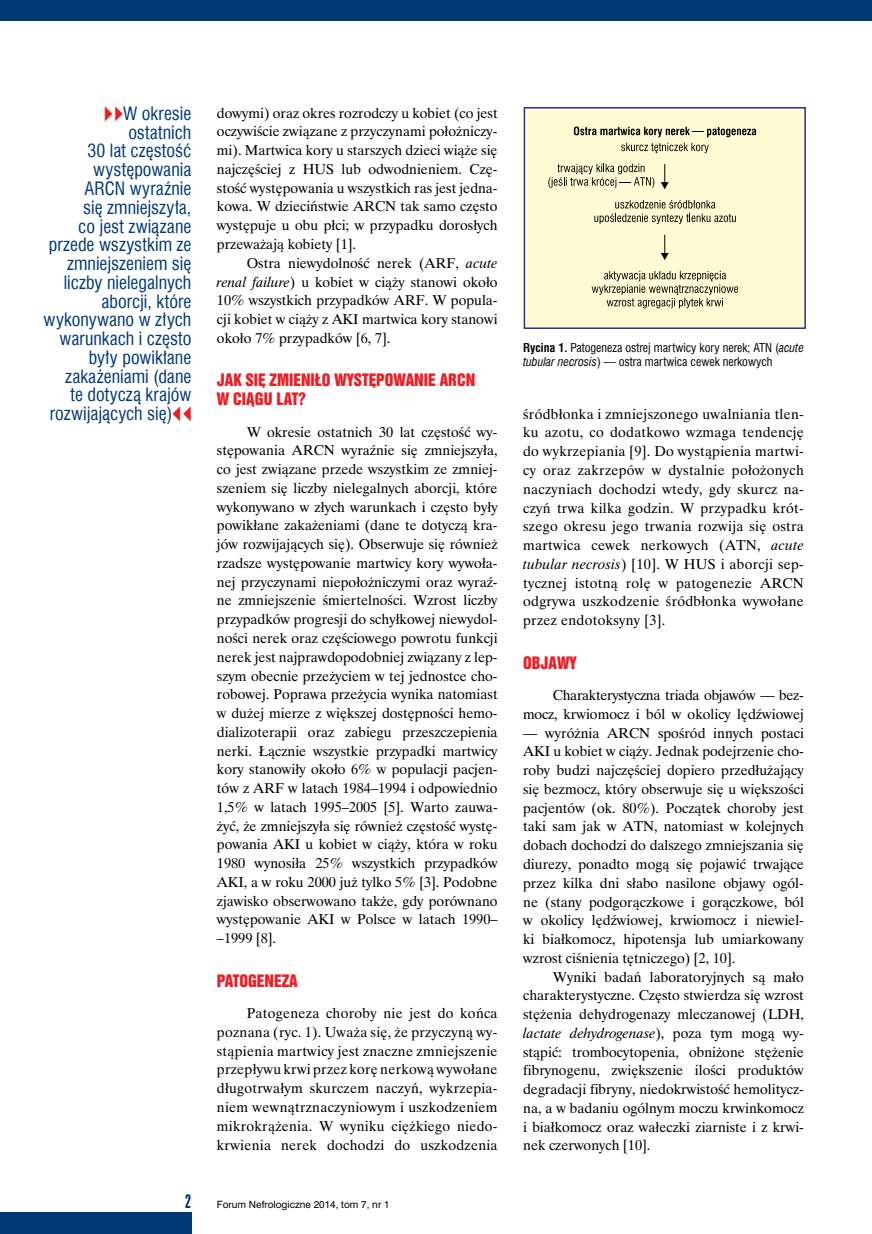
<style>
.page{position:relative;width:872px;height:1234px;background:#fff}
.page>*{position:absolute;margin:0;border:0;box-sizing:border-box;transform-origin:0 0}
.t1{font:18px/18.8px "Swis 721 Cn EU";color:#003976;text-align:right}
.t2{font:18px "Swis 924 EU";color:#003976}
.t3{font:15.75px/18.8px "Swis 921 EU";color:#ed1d24}
.t4{font:14.25px/18.8px "Time Ibis EE";color:#000;text-align:justify}
.t5{font:14.25px/18.8px "Time Ibis EE";letter-spacing:-.02em;color:#000;text-align:right}
.t6{font:12px/14.7px "Swis 721 Cn EU";color:#000}
.t7{font:9.3px "Swis 721 PL";color:#000}
.s1{font-family:"Newspaper Pi PL";color:#ed1d24}
.s2{font-style:italic}
.s3{font-weight:700}
</style>
<div class="page">
<div style="left:0;top:0;width:872px;height:21px;background:#003976"></div>
<div style="left:0;top:1212px;width:191px;height:21px;background:#003976"></div>
<div style="left:524px;top:108px;width:281px;height:220px;background:#fffcd5"></div>
<div style="left:523px;top:107px;width:283px;height:222px;border:2px solid #2e3092"></div>
<svg style="left:661px;top:164px;width:7px;height:25px"></svg>
<svg style="left:574px;top:126px;width:182px;height:11px"></svg>
<svg style="left:621px;top:143px;width:88px;height:10px"></svg>
<svg style="left:548px;top:164px;width:106px;height:24px"></svg>
<svg style="left:594px;top:200px;width:142px;height:24px"></svg>
<svg style="left:591px;top:271px;width:147px;height:37px"></svg>
<svg style="left:661px;top:235px;width:7px;height:25px"></svg>
<p class="t1" style="left:44px;top:104px;width:149px"><span class="s1">VV</span>W okresie ostatnich<br>30 lat częstość występowania<br>ARCN wyraźnie<br>się zmniejszyła,<br>co jest związane przede wszystkim ze zmniejszeniem się liczby nielegalnych aborcji, które wykonywano w złych warunkach i często były powikłane zakażeniami (dane<br>te dotyczą krajów rozwijających się)<span class="s1">CC</span></p>
<p class="t4" style="left:217px;top:103px;width:282px">dowymi) oraz okres rozrodczy u kobiet (co jest oczywiście związane z przyczynami położniczy&shy;mi). Martwica kory u starszych dzieci wiąże się najczęściej z HUS lub odwodnieniem. Czę&shy;stość występowania u wszystkich ras jest jedna&shy;kowa. W dzieciństwie ARCN tak samo często występuje u obu płci; w przypadku dorosłych przeważają kobiety [1].</p>
<p class="t4" style="left:217px;top:253px;width:282px;text-indent:30px">Ostra niewydolność nerek (ARF, <span class="s2">acute renal failure</span>) u kobiet w ciąży stanowi około 10% wszystkich przypadków ARF. W popula&shy;cji kobiet w ciąży z AKI martwica kory stanowi około 7% przypadków [6, 7].</p>
<p class="t3" style="left:217px;top:370px;width:260px">JAK SIĘ ZMIENIŁO WYSTĘPOWANIE ARCN<br>W CIĄGU LAT?</p>
<p class="t4" style="left:217px;top:422px;width:282px;text-indent:30px">W okresie ostatnich 30 lat częstość wy&shy;stępowania ARCN wyraźnie się zmniejszyła, co jest związane przede wszystkim ze zmniej&shy;szeniem się liczby nielegalnych aborcji, które wykonywano w złych warunkach i często były powikłane zakażeniami (dane te dotyczą kra&shy;jów rozwijających się). Obserwuje się również rzadsze występowanie martwicy kory wywoła&shy;nej przyczynami niepołożniczymi oraz wyraź&shy;ne zmniejszenie śmiertelności. Wzrost liczby przypadków progresji do schyłkowej niewydol&shy;ności nerek oraz częściowego powrotu funkcji nerek jest najprawdopodobniej związany z lep&shy;szym obecnie przeżyciem w tej jednostce cho&shy;robowej. Poprawa przeżycia wynika natomiast w dużej mierze z większej dostępności hemo&shy;dializoterapii oraz zabiegu przeszczepienia nerki. Łącznie wszystkie przypadki martwicy kory stanowiły około 6% w populacji pacjen&shy;tów z ARF w latach 1984–1994 i odpowiednio 1,5% w latach 1995–2005 [5]. Warto zauwa&shy;żyć, że zmniejszyła się również częstość wystę&shy;powania AKI u kobiet w ciąży, która w roku 1980 wynosiła 25% wszystkich przypadków AKI, a w roku 2000 już tylko 5% [3]. Podobne zjawisko obserwowano także, gdy porównano występowanie AKI w Polsce w latach 1990– –1999 [8].</p>
<p class="t3" style="left:217px;top:970px;width:82px">PATOGENEZA</p>
<p class="t4" style="left:217px;top:1003px;width:282px;text-indent:30px">Patogeneza choroby nie jest do końca poznana (ryc. 1). Uważa się, że przyczyną wy&shy;stąpienia martwicy jest znaczne zmniejszenie przepływu krwi przez korę nerkową wywołane długotrwałym skurczem naczyń, wykrzepia&shy;niem wewnątrznaczyniowym i uszkodzeniem mikrokrążenia. W wyniku ciężkiego niedo&shy;krwienia nerek dochodzi do uszkodzenia</p>
<p class="t2" style="left:185px;top:1189px;width:8px">2</p>
<p class="t7" style="left:217px;top:1198px;width:174px">Forum Nefrologiczne 2014, tom 7, nr 1</p>
<p class="t6" style="left:523px;top:340px;width:282px"><span class="s3">Rycina 1.</span> Patogeneza ostrej martwicy kory nerek; ATN (<span class="s2">acute tubular necrosis</span>) — ostra martwica cewek nerkowych</p>
<p class="t4" style="left:523px;top:404px;width:282px">śródbłonka i zmniejszonego uwalniania tlen&shy;ku azotu, co dodatkowo wzmaga tendencję do wykrzepiania [9]. Do wystąpienia martwi&shy;cy oraz zakrzepów w dystalnie położonych naczyniach dochodzi wtedy, gdy skurcz na&shy;czyń trwa kilka godzin. W przypadku krót&shy;szego okresu jego trwania rozwija się ostra martwica cewek nerkowych (ATN, <span class="s2">acute tubular necrosis</span>) [10]. W HUS i aborcji sep&shy;tycznej istotną rolę w patogenezie ARCN odgrywa uszkodzenie śródbłonka wywołane przez endotoksyny [3].</p>
<p class="t3" style="left:523px;top:652px;width:55px">OBJAWY</p>
<p class="t5" style="left:523px;top:685px;width:282px">Charakterystyczna triada objawów — bez&shy;mocz, krwiomocz i ból w okolicy lędźwiowej</p>
<p class="t4" style="left:523px;top:723px;width:282px">— wyróżnia ARCN spośród innych postaci AKI u kobiet w ciąży. Jednak podejrzenie cho&shy;roby budzi najczęściej dopiero przedłużający się bezmocz, który obserwuje się u większości pacjentów (ok. 80%). Początek choroby jest taki sam jak w ATN, natomiast w kolejnych dobach dochodzi do dalszego zmniejszania się diurezy, ponadto mogą się pojawić trwające przez kilka dni słabo nasilone objawy ogól&shy;ne (stany podgorączkowe i gorączkowe, ból w okolicy lędźwiowej, krwiomocz i niewiel&shy;ki białkomocz, hipotensja lub umiarkowany wzrost ciśnienia tętniczego) [2, 10].</p>
<p class="t4" style="left:523px;top:966px;width:282px;text-indent:30px">Wyniki badań laboratoryjnych są mało charakterystyczne. Często stwierdza się wzrost stężenia dehydrogenazy mleczanowej (LDH, <span class="s2">lactate dehydrogenase</span>), poza tym mogą wy&shy;stąpić: trombocytopenia, obniżone stężenie fibrynogenu, zwiększenie ilości produktów degradacji fibryny, niedokrwistość hemolitycz&shy;na, a w badaniu ogólnym moczu krwinkomocz i białkomocz oraz wałeczki ziarniste i z krwi&shy;nek czerwonych [10].</p>
</div>
